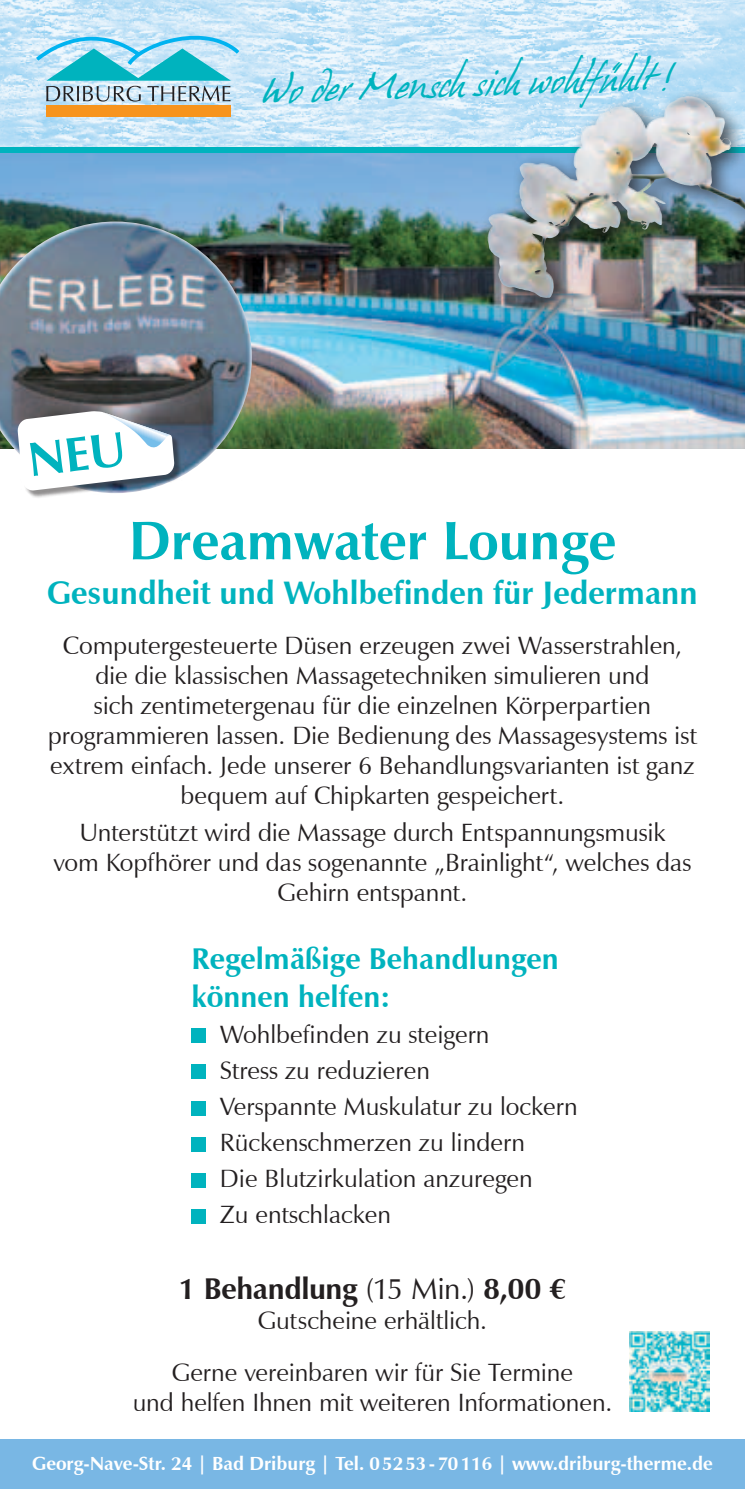
<style>
.page{position:relative;width:745px;height:1489px;background:#fff}
.page>*{position:absolute;margin:0;border:0;box-sizing:border-box;transform-origin:0 0}
.t1{font:700 55px "Zapf Humanist 601 BT";color:#00b3be}
.t2{font:33.5px "Hans Hand";color:#00b3be}
.t3{font:700 32.5px "Zapf Humanist 601 BT";color:#00b3be}
.t4{font:700 30px/37.5px "Zapf Humanist 601 BT";color:#00b3be}
.t5{font:700 30px "Zapf Humanist 601 BT";letter-spacing:-.015em;color:#231f20}
.t6{font:25px/30px "Zapf Humanist 601 BT";color:#231f20;text-align:center}
.t7{font:700 19px "Zapf Humanist 601 BT";color:#fff}
.s1{font-weight:400}
</style>
<div class="page">
<img style="left:0;top:0;width:744px;height:448px">
<div style="left:46px;top:105px;width:185px;height:12px;background:#f7941d"></div>
<svg style="left:36px;top:35px;width:203px;height:67px;background:#89cdde"></svg>
<div style="left:0;top:147px;width:744px;height:5px;background:#00b3be"></div>
<div style="left:0;top:1439px;width:744px;height:49px;background:#79b7e4"></div>
<div style="left:479px;top:88px;width:265px;height:230px;background:#231f20;opacity:.75"></div>
<img style="left:528px;top:96px;width:159px;height:84px">
<img style="left:0;top:221px;width:252px;height:254px">
<div style="left:191px;top:1028px;width:15px;height:14px;background:#00b3be"></div>
<div style="left:191px;top:1064px;width:15px;height:14px;background:#00b3be"></div>
<div style="left:191px;top:1100px;width:15px;height:14px;background:#00b3be"></div>
<div style="left:191px;top:1136px;width:15px;height:15px;background:#00b3be"></div>
<div style="left:191px;top:1172px;width:15px;height:15px;background:#00b3be"></div>
<div style="left:191px;top:1208px;width:15px;height:15px;background:#00b3be"></div>
<div style="left:20px;top:413px;width:163px;height:85px;background:#231f20;opacity:.5"></div>
<img style="left:629px;top:1331px;width:80px;height:79px">
<svg style="left:15px;top:404px;width:161px;height:87px"></svg>
<h2 class="t2" style="left:261px;top:72px;width:413px;rotate:-2deg">Wo der Mensch sich wohlfühlt !</h2>
<h1 class="t1" style="left:129px;top:506px;width:488px">Dreamwater Lounge</h1>
<h3 class="t3" style="left:47px;top:572px;width:651px">Gesundheit und Wohlbefinden für Jedermann</h3>
<p class="t6" style="left:48px;top:630px;width:650px">Computergesteuerte Düsen erzeugen zwei Wasserstrahlen, die die klassischen Massagetechniken simulieren und<br>sich zentimetergenau für die einzelnen Körperpartien programmieren lassen. Die Bedienung des Massagesystems ist extrem einfach. Jede unserer 6 Behandlungsvarianten ist ganz bequem auf Chipkarten gespeichert.</p>
<p class="t6" style="left:53px;top:817px;width:639px">Unterstützt wird die Massage durch Entspannungsmusik<br>vom Kopfhörer und das sogenannte „Brainlight“, welches das<br>Gehirn entspannt.</p>
<p class="t4" style="left:191px;top:940px;width:368px">Regelmäßige Behandlungen können helfen:</p>
<p class="t6" style="left:220px;top:1016px;width:359px;line-height:36px;text-align:left">Wohlbefinden zu steigern<br>Stress zu reduzieren<br>Verspannte Muskulatur zu lockern<br>Rückenschmerzen zu lindern<br>Die Blutzirkulation anzuregen<br>Zu entschlacken</p>
<p class="t5" style="left:179px;top:1270px;width:388px">1 Behandlung <span class="s1">(15 Min.)</span> 8,00 €</p>
<p class="t6" style="left:172px;top:1294px;width:402px;line-height:51.8px">Gutscheine erhältlich.<br>Gerne vereinbaren wir für Sie Termine</p>
<p class="t6" style="left:133px;top:1387px;width:481px">und helfen Ihnen mit weiteren Informationen.</p>
<p class="t7" style="left:32px;top:1451px;width:681px">Georg-Nave-Str. 24 | Bad Driburg | Tel. 05253-70116 | www.driburg-therme.de</p>
</div>
